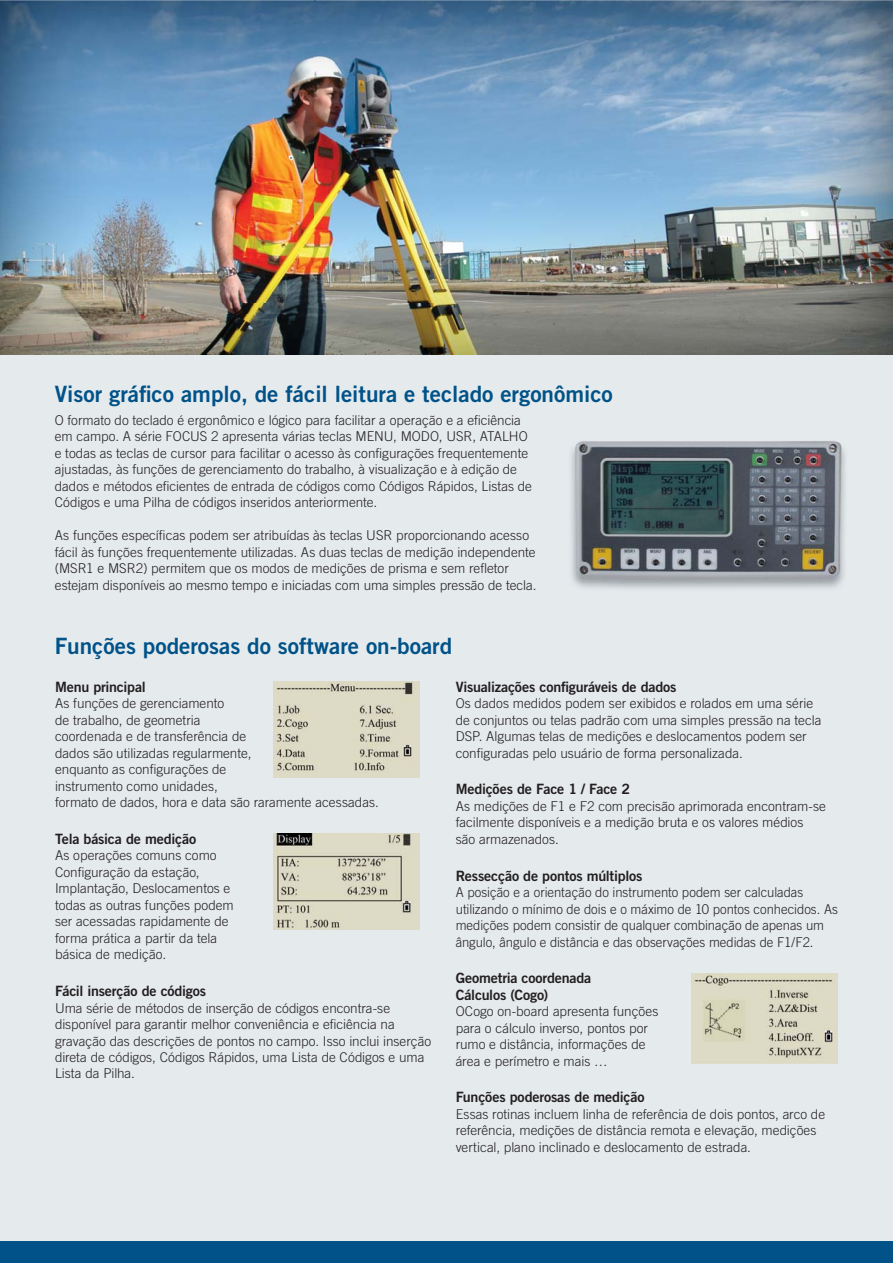
<style>
.page{position:relative;width:893px;height:1263px;background:#fff}
.page>*{position:absolute;margin:0;border:0;box-sizing:border-box;transform-origin:0 0}
.t1{font:22.5px "Trade Gothic LT Std Bd 2";color:#005288}
.t2{font:14.25px/16.5px "Trade Gothic LT Std Bd 2";letter-spacing:-.01em;color:#231f20}
.t3{font:300 13.5px/16.5px "Trade Gothic LT Std";color:#231f20}
</style>
<div class="page">
<div style="left:0;top:315px;width:892px;height:948px;background:#e5eaed"></div>
<img style="left:0;top:0;width:630px;height:315px">
<img style="left:630px;top:0;width:262px;height:315px">
<img style="left:0;top:315px;width:892px;height:40px">
<div style="left:0;top:1241px;width:892px;height:22px;background:#005288"></div>
<img style="left:569px;top:441px;width:276px;height:143px">
<img style="left:273px;top:681px;width:146px;height:97px">
<img style="left:273px;top:833px;width:146px;height:97px">
<img style="left:691px;top:973px;width:146px;height:90px">
<h1 class="t1" style="left:55px;top:385px;width:559px">Visor gráfico amplo, de fácil leitura e teclado ergonômico</h1>
<p class="t3" style="left:55px;top:413px;width:479px">O formato do teclado é ergonômico e lógico para facilitar a operação e a eficiência em campo. A série FOCUS 2 apresenta várias teclas MENU, MODO, USR, ATALHO e todas as teclas de cursor para facilitar o acesso às configurações frequentemente ajustadas, às funções de gerenciamento do trabalho, à visualização e à edição de dados e métodos eficientes de entrada de códigos como Códigos Rápidos, Listas de Códigos e uma Pilha de códigos inseridos anteriormente.</p>
<p class="t3" style="left:55px;top:528px;width:483px">As funções específicas podem ser atribuídas às teclas USR proporcionando acesso fácil às funções frequentemente utilizadas. As duas teclas de medição independente (MSR1 e MSR2) permitem que os modos de medições de prisma e sem refletor estejam disponíveis ao mesmo tempo e iniciadas com uma simples pressão de tecla.</p>
<h1 class="t1" style="left:55px;top:638px;width:399px">Funções poderosas do software on-board</h1>
<p class="t2" style="left:55px;top:679px;width:92px">Menu principal</p>
<p class="t3" style="left:55px;top:696px;width:325px">As funções de gerenciamento<br>de trabalho, de geometria<br>coordenada e de transferência de<br>dados são utilizadas regularmente,<br>enquanto as configurações de<br>instrumento como unidades,<br>formato de dados, hora e data são raramente acessadas.</p>
<p class="t2" style="left:55px;top:832px;width:143px">Tela básica de medição</p>
<p class="t3" style="left:55px;top:848px;width:180px">As operações comuns como<br>Configuração da estação,<br>Implantação, Deslocamentos e todas as outras funções podem ser acessadas rapidamente de forma prática a partir da tela básica de medição.</p>
<p class="t2" style="left:55px;top:984px;width:152px">Fácil inserção de códigos</p>
<p class="t3" style="left:55px;top:1001px;width:377px">Uma série de métodos de inserção de códigos encontra-se disponível para garantir melhor conveniência e eficiência na gravação das descrições de pontos no campo. Isso inclui inserção direta de códigos, Códigos Rápidos, uma Lista de Códigos e uma Lista da Pilha.</p>
<p class="t2" style="left:455px;top:679px;width:222px">Visualizações configuráveis de dados</p>
<p class="t3" style="left:455px;top:696px;width:367px">Os dados medidos podem ser exibidos e rolados em uma série de conjuntos ou telas padrão com uma simples pressão na tecla DSP. Algumas telas de medições e deslocamentos podem ser configuradas pelo usuário de forma personalizada.</p>
<p class="t2" style="left:455px;top:782px;width:176px">Medições de Face 1 / Face 2</p>
<p class="t3" style="left:455px;top:799px;width:372px">As medições de F1 e F2 com precisão aprimorada encontram-se facilmente disponíveis e a medição bruta e os valores médios são armazenados.</p>
<p class="t2" style="left:455px;top:868px;width:188px">Ressecção de pontos múltiplos</p>
<p class="t3" style="left:455px;top:885px;width:384px">A posição e a orientação do instrumento podem ser calculadas utilizando o mínimo de dois e o máximo de 10 pontos conhecidos. As medições podem consistir de qualquer combinação de apenas um ângulo, ângulo e distância e das observações medidas de F1/F2.</p>
<p class="t2" style="left:455px;top:971px;width:137px">Geometria coordenada<br>Cálculos (Cogo)</p>
<p class="t3" style="left:455px;top:1004px;width:204px">OCogo on-board apresenta funções para o cálculo inverso, pontos por rumo e distância, informações de área e perímetro e mais …</p>
<p class="t2" style="left:455px;top:1090px;width:190px">Funções poderosas de medição</p>
<p class="t3" style="left:455px;top:1107px;width:371px">Essas rotinas incluem linha de referência de dois pontos, arco de referência, medições de distância remota e elevação, medições vertical, plano inclinado e deslocamento de estrada.</p>
</div>
